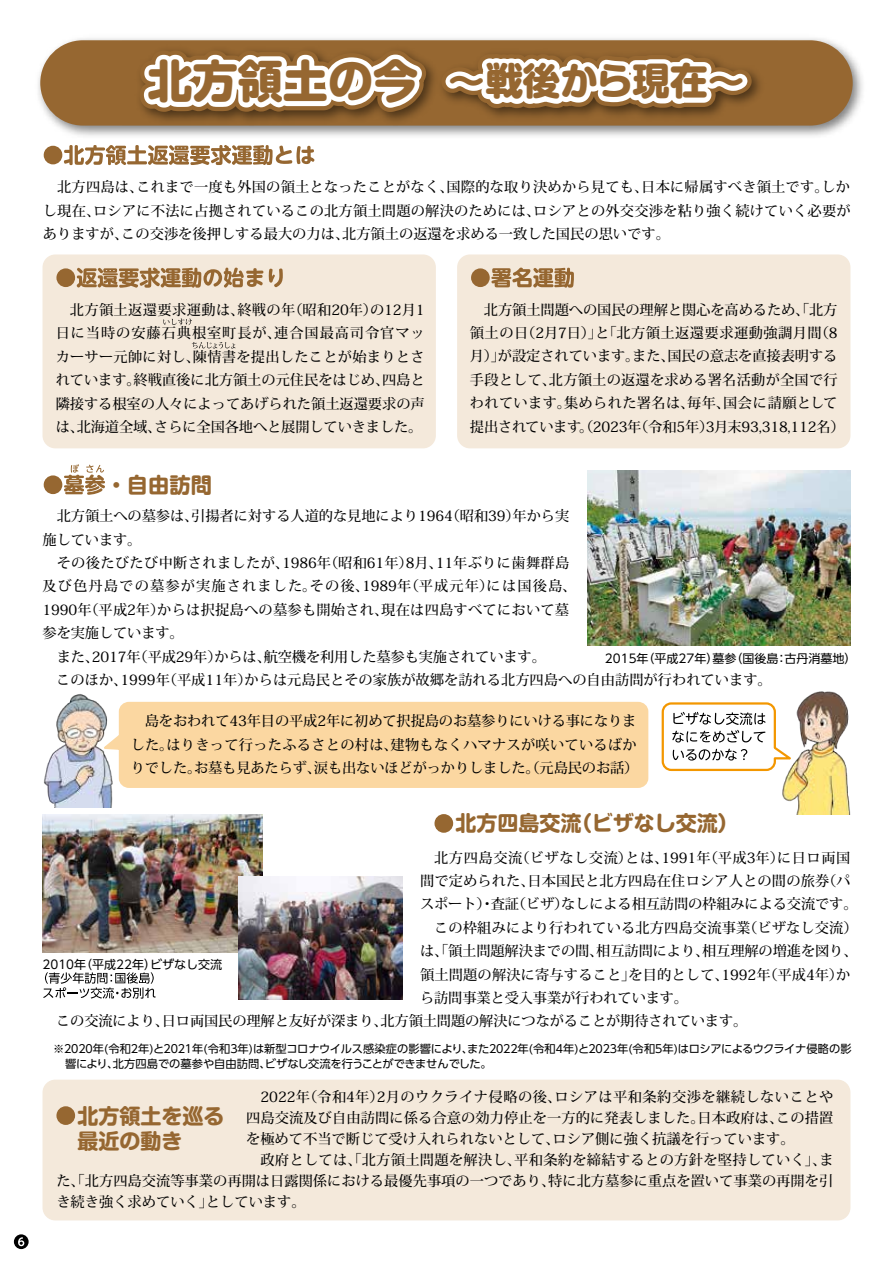
<style>
.page{position:relative;width:893px;height:1263px;background:#fff}
.page>*{position:absolute;margin:0;border:0;box-sizing:border-box;transform-origin:0 0}
.t1{font:800 37.5px "Shin M Go Pro";color:#966731}
.t2{font:700 21.3px "Shin M Go Pro";color:#966731}
.t3{font:700 21px/25.5px "Shin M Go Pro";color:#966731}
.t4{font:500 14.25px/23.4px "Koz Min Pro";color:#000}
.t5{font:500 14.25px "Koz Min Pro";letter-spacing:.03em;color:#000}
.t6{font:500 14.25px "Koz Min Pro";letter-spacing:.02em;color:#000}
.t7{font:500 14.25px "Koz Min Pro";letter-spacing:.04em;color:#000}
.t8{font:12px "UD Shin Go Pro";color:#000}
.t9{font:11.25px/15px "UD Shin Go Pro";letter-spacing:-.045em;color:#000}
.s1{font-size:45px}
</style>
<div class="page">
<img style="left:43px;top:814px;width:220px;height:138px">
<img style="left:238px;top:877px;width:165px;height:123px">
<img style="left:588px;top:471px;width:262px;height:174px">
<img style="left:782px;top:691px;width:69px;height:123px">
<div style="left:44px;top:146px;width:18px;height:18px;background:#966731;border-radius:50%"></div>
<div style="left:44px;top:475px;width:18px;height:19px;background:#966731;border-radius:50%"></div>
<img style="left:38px;top:38px;width:825px;height:98px">
<div style="left:43px;top:43px;width:807px;height:80px;background:#966731;border-radius:40px"></div>
<div style="left:43px;top:254px;width:393px;height:194px;background:#f4e9db;border-radius:13px"></div>
<div style="left:43px;top:1080px;width:807px;height:140px;background:#f4e9db;border-radius:13px"></div>
<div style="left:457px;top:254px;width:393px;height:194px;background:#f4e9db;border-radius:13px"></div>
<div style="left:114px;top:701px;width:535px;height:87px;background:#fbd7a1"></div>
<svg style="left:661px;top:701px;width:132px;height:71px"></svg>
<svg style="left:64px;top:464px;width:41px;height:31px"></svg>
<svg style="left:14px;top:1234px;width:15px;height:15px"></svg>
<svg style="left:18px;top:1237px;width:6px;height:9px"></svg>
<svg style="left:56px;top:268px;width:19px;height:19px"></svg>
<div style="left:434px;top:814px;width:19px;height:19px;background:#966731;border-radius:50%"></div>
<img style="left:44px;top:694px;width:70px;height:113px">
<svg style="left:43px;top:972px;width:113px;height:26px"></svg>
<div style="left:56px;top:1106px;width:19px;height:19px;background:#966731;border-radius:50%"></div>
<svg style="left:64px;top:38px;width:703px;height:411px"></svg>
<h1 class="t1" style="left:148px;top:50px;width:598px"><span class="s1">北方領土の今</span> ～戦後から現在～</h1>
<p class="t4" style="left:43px;top:175px;width:809px;text-align:justify">　北方四島は、これまで一度も外国の領土となったことがなく、国際的な取り決めから見ても、日本に帰属すべき領土です。しかし現在、ロシアに不法に占拠されているこの北方領土問題の解決のためには、ロシアとの外交交渉を粘り強く続けていく必要がありますが、この交渉を後押しする最大の力は、北方領土の返還を求める一致した国民の思いです。</p>
<p class="t4" style="left:56px;top:298px;width:371px;text-align:justify">　北方領土返還要求運動は、終戦の年（昭和20年）の12月1日に当時の安藤石典根室町長が、連合国最高司令官マッカーサー元帥に対し、陳情書を提出したことが始まりとされています。終戦直後に北方領土の元住民をはじめ、四島と隣接する根室の人々によってあげられた領土返還要求の声は、北海道全域、さらに全国各地へと展開していきました。</p>
<h2 class="t2" style="left:106px;top:467px;width:108px">・自由訪問</h2>
<p class="t4" style="left:470px;top:297px;width:376px">　北方領土問題への国民の理解と関心を高めるため、「北方領土の日（2月7日）」と「北方領土返還要求運動強調月間（8月）」が設定されています。また、国民の意志を直接表明する手段として、北方領土の返還を求める署名活動が全国で行われています。集められた署名は、毎年、国会に請願として提出されています（。2023年（令和5年）3月末93,318,112名）</p>
<p class="t4" style="left:43px;top:504px;width:535px">　北方領土への墓参は、引揚者に対する人道的な見地により1964（昭和39）年から実施しています。<br>　その後たびたび中断されましたが、1986年（昭和61年）8月、11年ぶりに歯舞群島及び色丹島での墓参が実施されました。その後、1989年（平成元年）には国後島、1990年（平成2年）からは択捉島への墓参も開始され、現在は四島すべてにおいて墓参を実施しています。<br>　また、2017年（平成29年）からは、航空機を利用した墓参も実施されています。</p>
<p class="t8" style="left:605px;top:648px;width:253px">2015年（平成27年）墓参（国後島：古丹消墓地）</p>
<p class="t4" style="left:42px;top:668px;width:731px">　このほか、1999年（平成11年）からは元島民とその家族が故郷を訪れる北方四島への自由訪問が行われています。</p>
<p class="t4" style="left:131px;top:709px;width:509px">　島をおわれて43年目の平成2年に初めて択捉島のお墓参りにいける事になりました。はりきって行ったふるさとの村は、建物もなくハマナスが咲いているばかりでした。お墓も見あたらず、涙も出ないほどがっかりしました。（元島民のお話）</p>
<h3 class="t3" style="left:455px;top:807px;width:285px">北方四島交流（ビザなし交流）</h3>
<p class="t7" style="left:420px;top:847px;width:432px">　北方四島交流（ビザなし交流）とは、1991年（平成3年）に日ロ両国</p>
<p class="t4" style="left:420px;top:868px;width:432px">間で定められた、日本国民と北方四島在住ロシア人との間の旅券（パ</p>
<p class="t4" style="left:420px;top:892px;width:439px">スポート）・査証（ビザ）なしによる相互訪問の枠組みによる交流です。</p>
<p class="t4" style="left:420px;top:915px;width:439px">　この枠組みにより行われている北方四島交流事業（ビザなし交流）</p>
<p class="t4" style="left:420px;top:939px;width:439px">は、「領土問題解決までの間、相互訪問により、相互理解の増進を図り、</p>
<p class="t4" style="left:420px;top:962px;width:432px">領土問題の解決に寄与すること」を目的として、1992年（平成4年）か</p>
<p class="t4" style="left:420px;top:985px;width:270px">ら訪問事業と受入事業が行われています。</p>
<p class="t4" style="left:42px;top:1009px;width:707px">　この交流により、日ロ両国民の理解と友好が深まり、北方領土問題の解決につながることが期待されています。</p>
<p class="t8" style="left:43px;top:955px;width:181px">2010年（平成22年）ビザなし交流</p>
<p class="t9" style="left:65px;top:1040px;width:788px;text-indent:-12px">※２０２０年(令和２年)と２０２１年(令和３年)は新型コロナウイルス感染症の影響により、また２０２２年(令和４年)と２０２３年(令和５年)はロシアによるウクライナ侵略の影響により、北方四島での墓参や自由訪問、ビザなし交流を行うことができませんでした。</p>
<p class="t5" style="left:246px;top:1087px;width:589px">　2022年（令和4年）2月のウクライナ侵略の後、ロシアは平和条約交渉を継続しないことや</p>
<p class="t4" style="left:246px;top:1106px;width:589px">四島交流及び自由訪問に係る合意の効力停止を一方的に発表しました。日本政府は、この措置</p>
<p class="t4" style="left:246px;top:1127px;width:550px">を極めて不当で断じて受け入れられないとして、ロシア側に強く抗議を行っています。</p>
<p class="t6" style="left:246px;top:1150px;width:589px">　政府としては、「北方領土問題を解決し、平和条約を締結するとの方針を堅持していく」、ま</p>
<p class="t4" style="left:56px;top:1169px;width:778px">た、「北方四島交流等事業の再開は日露関係における最優先事項の一つであり、特に北方墓参に重点を置いて事業の再開を引</p>
<p class="t4" style="left:56px;top:1190px;width:251px">き続き強く求めていく」としています。</p>
<h3 class="t3" style="left:77px;top:1100px;width:148px">北方領土を巡る最近の動き</h3>
</div>
